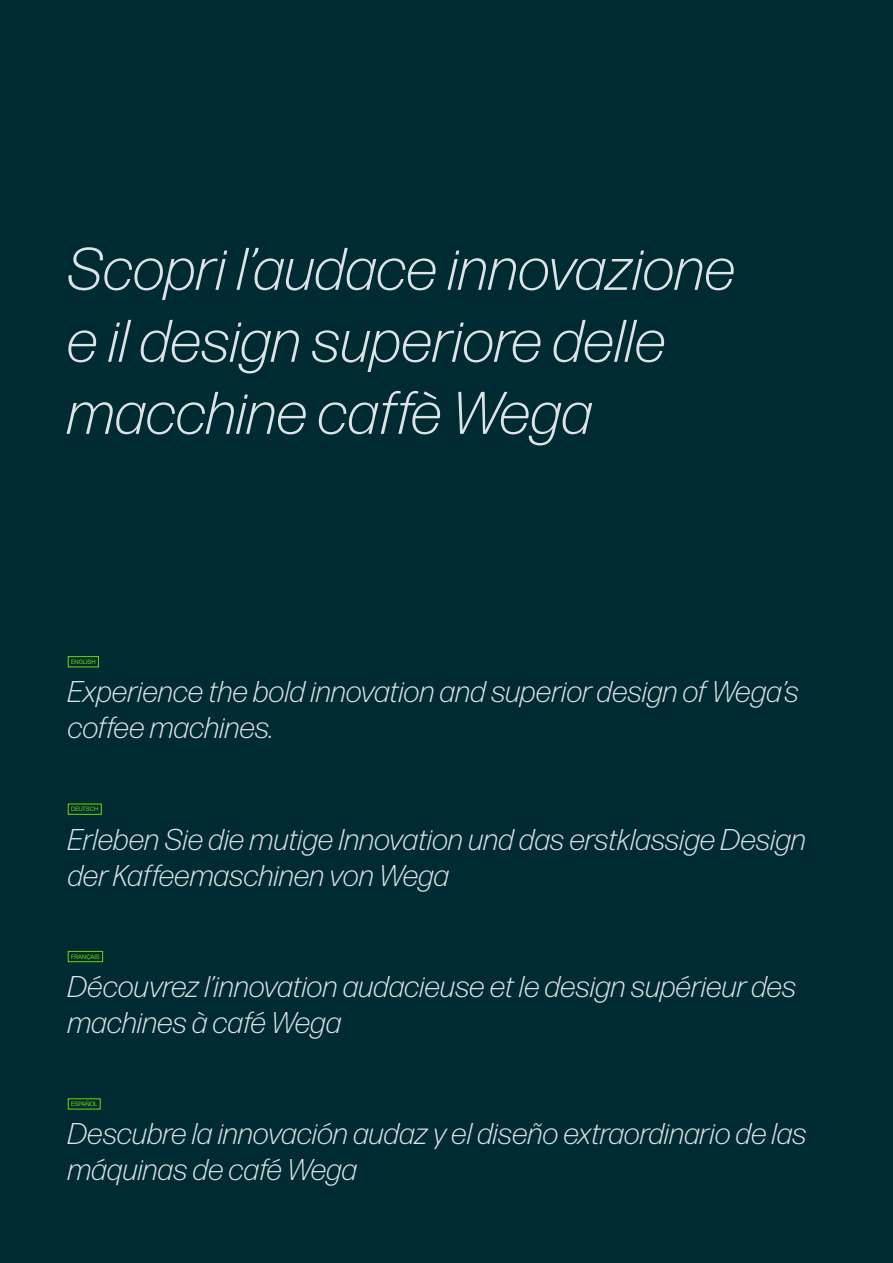
<style>
.page{position:relative;width:893px;height:1263px;background:#002b32}
.page>*{position:absolute;margin:0;border:0;box-sizing:border-box;transform-origin:0 0}
.t1{font:italic 300 60px/72px "Forma DJR Text";color:#dce4e7}
.t2{font:italic 300 30px/36px "Forma DJR Text";color:#dce4e7}
.t3{font:6.3px "Forma DJR Text";color:#72d800}
</style>
<div class="page">
<div style="left:68px;top:656px;width:31px;height:11px;border:1px solid #72d800"></div>
<div style="left:68px;top:951px;width:35px;height:11px;border:1px solid #72d800"></div>
<div style="left:68px;top:1098px;width:32px;height:11px;border:1px solid #72d800"></div>
<h1 class="t1" style="left:68px;top:232px;width:670px">Scopri l’audace innovazione e il design superiore delle macchine caffè Wega</h1>
<p class="t3" style="left:71px;top:658px;width:26px">ENGLISH</p>
<p class="t2" style="left:68px;top:673px;width:733px">Experience the bold innovation and superior design of Wega’s coffee machines.</p>
<p class="t3" style="left:71px;top:805px;width:29px">DEUTSCH</p>
<p class="t2" style="left:68px;top:820px;width:740px">Erleben Sie die mutige Innovation und das erstklassige Design der Kaffeemaschinen von Wega</p>
<p class="t3" style="left:71px;top:952px;width:30px">FRANÇAIS</p>
<p class="t2" style="left:68px;top:968px;width:730px">Découvrez l’innovation audacieuse et le design supérieur des machines à café Wega</p>
<p class="t3" style="left:71px;top:1100px;width:28px">ESPAÑOL</p>
<p class="t2" style="left:68px;top:1115px;width:741px">Descubre la innovación audaz y el diseño extraordinario de las máquinas de café Wega</p>
</div>
